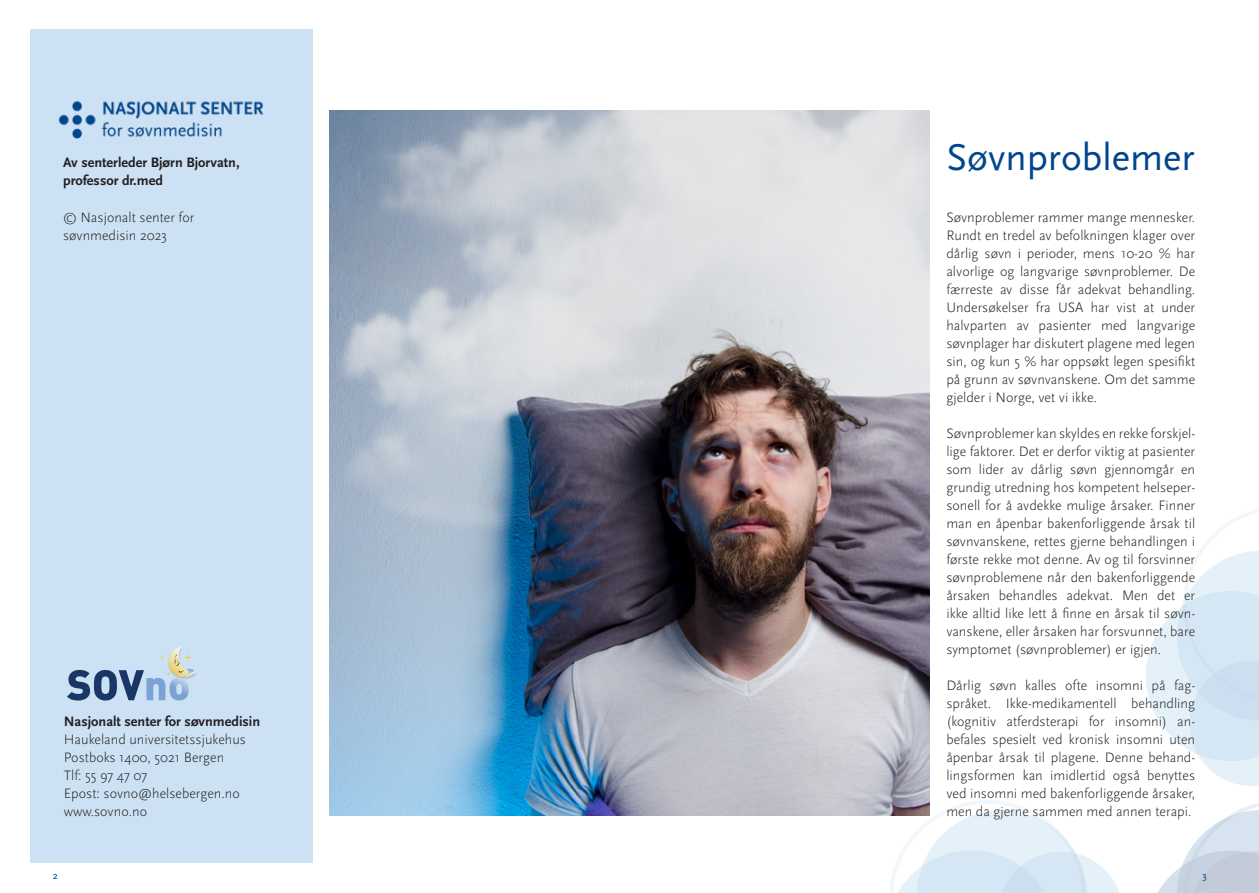
<style>
.page{position:relative;width:1259px;height:893px;background:#fff}
.page>*{position:absolute;margin:0;border:0;box-sizing:border-box;transform-origin:0 0}
.t1{font:39px "Scala Sans Pro";color:#01468c}
.t2{font:300 14.25px/18px "Scala Sans Pro";color:#231f20;text-align:justify}
.t3{font:700 14.25px/18px "Scala Sans Pro";color:#231f20}
.t4{font:10.5px "Scala Sans Pro";color:#01468c}
</style>
<div class="page">
<svg style="left:1146px;top:509px;width:113px;height:277px"></svg>
<svg style="left:1157px;top:803px;width:102px;height:90px"></svg>
<svg style="left:886px;top:800px;width:234px;height:93px"></svg>
<div style="left:30px;top:30px;width:283px;height:833px;background:#cce2f4"></div>
<img style="left:58px;top:100px;width:205px;height:38px">
<img style="left:330px;top:111px;width:599px;height:704px">
<svg style="left:67px;top:647px;width:129px;height:53px"></svg>
<p class="t3" style="left:63px;top:154px;width:178px">Av senterleder Bjørn Bjorvatn, professor dr.med</p>
<p class="t2" style="left:63px;top:208px;width:133px">© Nasjonalt senter for søvnmedisin 2023</p>
<p class="t3" style="left:64px;top:712px;width:198px">Nasjonalt senter for søvnmedisin</p>
<p class="t2" style="left:64px;top:730px;width:184px;text-align:left">Haukeland universitetssjukehus<br>Postboks 1400, 5021 Bergen<br>Tlf: 55 97 47 07<br>Epost: sovno@helsebergen.no www.sovno.no</p>
<h1 class="t1" style="left:946px;top:135px;width:250px">Søvnproblemer</h1>
<p class="t2" style="left:946px;top:208px;width:250px">Søvnproblemer rammer mange mennesker.<br>Rundt en tredel av befolkningen klager over dårlig søvn i perioder, mens 10-20 % har alvorlige og langvarige søvnproblemer. De færreste av disse får adekvat behandling.<br>Undersøkelser fra USA har vist at under halvparten av pasienter med langvarige søvnplager har diskutert plagene med legen sin, og kun 5 % har oppsøkt legen spesifikt på grunn av søvnvanskene. Om det samme gjelder i Norge, vet vi ikke.</p>
<p class="t2" style="left:946px;top:424px;width:250px">Søvnproblemer kan skyldes en rekke forskjel&shy;lige faktorer. Det er derfor viktig at pasienter som lider av dårlig søvn gjennomgår en grundig utredning hos kompetent helseper&shy;sonell for å avdekke mulige årsaker. Finner man en åpenbar bakenforliggende årsak til søvnvanskene, rettes gjerne behandlingen i første rekke mot denne. Av og til forsvinner søvnproblemene når den bakenforliggende årsaken behandles adekvat. Men det er ikke alltid like lett å finne en årsak til søvn&shy;vanskene, eller årsaken har forsvunnet, bare symptomet (søvnproblemer) er igjen.</p>
<p class="t2" style="left:946px;top:676px;width:250px">Dårlig søvn kalles ofte insomni på fag&shy;språket. Ikke-medikamentell behandling (kognitiv atferdsterapi for insomni) an&shy;befales spesielt ved kronisk insomni uten åpenbar årsak til plagene. Denne behand&shy;lingsformen kan imidlertid også benyttes ved insomni med bakenforliggende årsaker, men da gjerne sammen med annen terapi.</p>
<p class="t4" style="left:53px;top:870px;width:7px">2</p>
<p class="t4" style="left:1202px;top:870px;width:6px">3</p>
</div>
